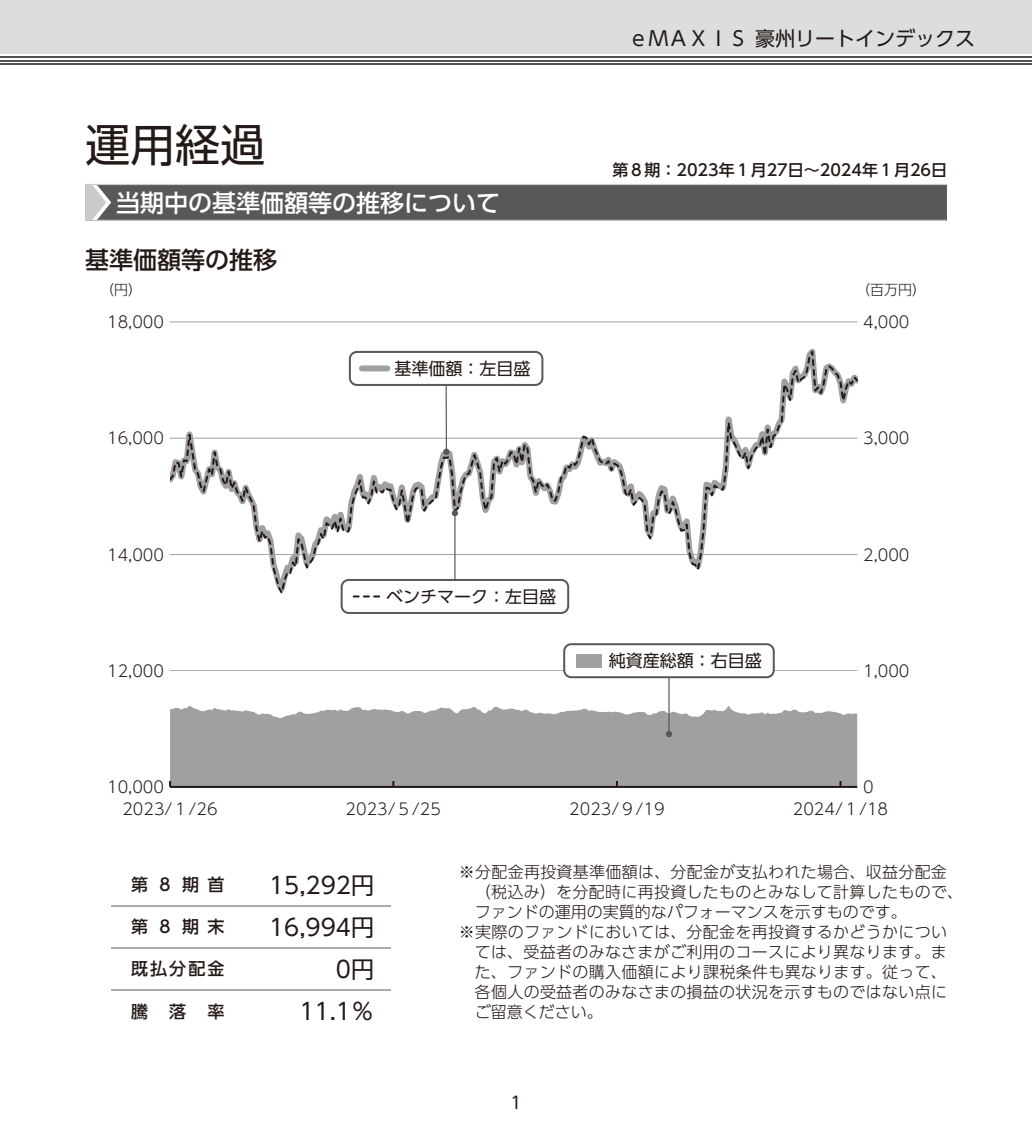
<style>
.page{position:relative;width:1032px;height:1134px;background:#fff}
.page>*{position:absolute;margin:0;border:0;box-sizing:border-box;transform-origin:0 0}
.t1{font:45px "UD Shin Go Pro";color:#231916}
.t2{font:500 24px "UD Shin Go Pro";color:#fff}
.t3{font:500 24px "UD Shin Go Pro";color:#231916}
.t4{font:23px "UD Shin Go Pro";color:#231916}
.t5{font:20px "UD Shin Go Pro";color:#231916}
.t6{font:17px "UD Shin Go Pro";color:#231916}
.t7{font:500 17px "UD Shin Go Pro";letter-spacing:.5em;color:#231916}
.t8{font:300 16px "UD Shin Go Pro";letter-spacing:.02em;color:#231916}
.t9{font:300 16px "UD Shin Go Pro";color:#231916}
.t10{font:500 16px "UD Shin Go Pro";color:#231916}
.t11{font:300 14px "UD Shin Go Pro";color:#231916}
</style>
<div class="page">
<div style="left:0;top:0;width:1032px;height:54px;background:#dcdddd"></div>
<hr style="left:0;top:63px;width:1032px;height:2px;background:#545252">
<hr style="left:0;top:60px;width:1032px;height:1px;background:#545252">
<hr style="left:0;top:56px;width:1032px;height:2px;background:#545252">
<div style="left:85px;top:184px;width:862px;height:36px;background:#595857"></div>
<hr style="left:85px;top:220px;width:861px;height:1px;background:#c9cacb">
<hr style="left:85px;top:184px;width:862px;height:1px;background:#c9cacb">
<svg style="left:85px;top:185px;width:26px;height:35px"></svg>
<svg style="left:111px;top:906px;width:20px;height:1px"></svg>
<hr style="left:131px;top:906px;width:94px;height:1px;background:#595857">
<hr style="left:225px;top:906px;width:126px;height:1px;background:#595857">
<svg style="left:351px;top:906px;width:40px;height:1px"></svg>
<svg style="left:111px;top:948px;width:20px;height:1px"></svg>
<hr style="left:131px;top:948px;width:94px;height:1px;background:#595857">
<hr style="left:225px;top:948px;width:126px;height:1px;background:#595857">
<svg style="left:351px;top:948px;width:40px;height:1px"></svg>
<svg style="left:111px;top:990px;width:20px;height:1px"></svg>
<hr style="left:131px;top:990px;width:94px;height:1px;background:#595857">
<hr style="left:225px;top:990px;width:126px;height:1px;background:#595857">
<svg style="left:351px;top:990px;width:40px;height:1px"></svg>
<svg style="left:170px;top:706px;width:687px;height:80px;background:#a6a6a7"></svg>
<hr style="left:170px;top:670px;width:687px;height:1px;background:#a0a0a1">
<hr style="left:170px;top:322px;width:687px;height:1px;background:#a0a0a1">
<hr style="left:170px;top:786px;width:687px;height:2px;background:#231916">
<svg style="left:170px;top:348px;width:687px;height:250px"></svg>
<hr style="left:445px;top:375px;width:2px;height:77px;background:#595857">
<svg style="left:443px;top:449px;width:6px;height:6px"></svg>
<div style="left:350px;top:352px;width:192px;height:33px;background:#fff;border-radius:7px"></div>
<div style="left:349px;top:351px;width:194px;height:35px;border:2px solid #595857;border-radius:7px"></div>
<div style="left:362px;top:365px;width:25px;height:6px;background:#a0a0a1"></div>
<hr style="left:668px;top:677px;width:1px;height:57px;background:#595857">
<svg style="left:666px;top:731px;width:6px;height:6px"></svg>
<div style="left:564px;top:644px;width:210px;height:33px;background:#fff;border-radius:7px"></div>
<div style="left:563px;top:643px;width:212px;height:35px;border:2px solid #595857;border-radius:7px"></div>
<div style="left:576px;top:654px;width:26px;height:13px;background:#a0a0a1"></div>
<hr style="left:454px;top:513px;width:1px;height:77px;background:#595857">
<svg style="left:452px;top:510px;width:6px;height:6px"></svg>
<div style="left:342px;top:580px;width:226px;height:33px;background:#fff;border-radius:7px"></div>
<div style="left:341px;top:579px;width:228px;height:35px;border:2px solid #595857;border-radius:7px"></div>
<svg style="left:354px;top:595px;width:25px;height:2px"></svg>
<h1 class="t1" style="left:85px;top:108px;width:182px">運用経過</h1>
<h2 class="t2" style="left:116px;top:183px;width:385px">当期中の基準価額等の推移について</h2>
<h2 class="t3" style="left:85px;top:240px;width:193px">基準価額等の推移</h2>
<p class="t5" style="left:628px;top:22px;width:348px">ｅＭＡＸＩＳ 豪州リートインデックス</p>
<p class="t10" style="left:612px;top:157px;width:336px">第８期：2023年１月27日～2024年１月26日</p>
<p class="t11" style="left:100px;top:279px;width:43px">（円）</p>
<p class="t11" style="left:856px;top:279px;width:71px">（百万円）</p>
<p class="t8" style="left:107px;top:309px;width:58px">18,000</p>
<p class="t8" style="left:863px;top:309px;width:48px">4,000</p>
<p class="t6" style="left:394px;top:355px;width:137px">基準価額：左目盛</p>
<p class="t8" style="left:107px;top:425px;width:58px">16,000</p>
<p class="t8" style="left:863px;top:425px;width:48px">3,000</p>
<p class="t8" style="left:107px;top:541px;width:58px">14,000</p>
<p class="t8" style="left:863px;top:541px;width:48px">2,000</p>
<p class="t6" style="left:386px;top:583px;width:171px">ベンチマーク：左目盛</p>
<p class="t8" style="left:107px;top:658px;width:58px">12,000</p>
<p class="t6" style="left:609px;top:647px;width:154px">純資産総額：右目盛</p>
<p class="t8" style="left:863px;top:658px;width:48px">1,000</p>
<p class="t8" style="left:107px;top:774px;width:58px">10,000</p>
<p class="t8" style="left:863px;top:774px;width:12px">0</p>
<p class="t8" style="left:122px;top:796px;width:97px">2023/１/26</p>
<p class="t8" style="left:346px;top:796px;width:97px">2023/５/25</p>
<p class="t8" style="left:569px;top:796px;width:97px">2023/９/19</p>
<p class="t8" style="left:793px;top:796px;width:97px">2024/１/18</p>
<p class="t7" style="left:131px;top:871px;width:95px">第８期首</p>
<h3 class="t4" style="left:269px;top:866px;width:107px">15,292円</h3>
<p class="t7" style="left:131px;top:913px;width:95px">第８期末</p>
<h3 class="t4" style="left:269px;top:908px;width:107px">16,994円</h3>
<p class="t7" style="left:131px;top:955px;width:95px">既払分配金</p>
<h3 class="t4" style="left:336px;top:950px;width:40px">0円</h3>
<p class="t7" style="left:131px;top:997px;width:18px">騰</p>
<p class="t7" style="left:169px;top:997px;width:18px">落</p>
<p class="t7" style="left:208px;top:997px;width:18px">率</p>
<h3 class="t4" style="left:299px;top:992px;width:76px">11.1％</h3>
<p class="t8" style="left:459px;top:859px;width:490px">※分配金再投資基準価額は、分配金が支払われた場合、収益分配金</p>
<p class="t8" style="left:475px;top:879px;width:490px">（税込み）を分配時に再投資したものとみなして計算したもので、</p>
<p class="t9" style="left:475px;top:899px;width:433px">ファンドの運用の実質的なパフォーマンスを示すものです。</p>
<p class="t8" style="left:459px;top:919px;width:490px">※実際のファンドにおいては、分配金を再投資するかどうかについ</p>
<p class="t8" style="left:475px;top:939px;width:473px">ては、受益者のみなさまがご利用のコースにより異なります。ま</p>
<p class="t8" style="left:475px;top:959px;width:474px">た、ファンドの購入価額により課税条件も異なります。従って、</p>
<p class="t8" style="left:475px;top:979px;width:474px">各個人の受益者のみなさまの損益の状況を示すものではない点に</p>
<p class="t9" style="left:475px;top:999px;width:129px">ご留意ください。</p>
<p class="t6" style="left:510px;top:1089px;width:13px">1</p>
</div>
